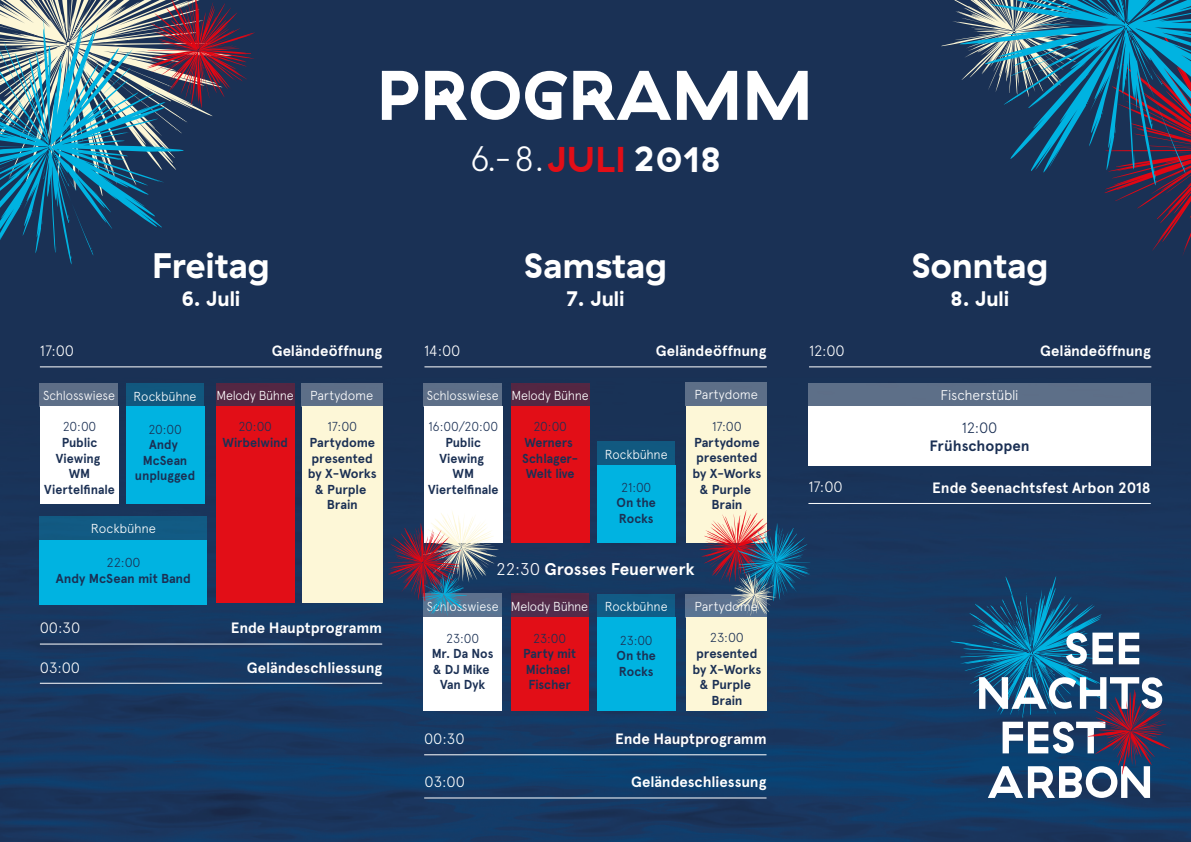
<style>
.page{position:relative;width:1191px;height:842px;background:#fff}
.page>*{position:absolute;margin:0;border:0;box-sizing:border-box;transform-origin:0 0}
.t1{font:700 70px "GT Haptik Trial";color:#fff}
.t2{font:700 35.5px "GT Haptik Trial";color:#fff}
.t3{font:300 35px "Apercu";color:#fff}
.t4{font:700 21px "GT Haptik Trial";color:#fff}
.t5{font:700 17px "Apercu";letter-spacing:-.005em;color:#fff}
.t6{font:700 15px "Apercu";letter-spacing:-.005em;color:#fff}
.t7{font:300 15px "Apercu";letter-spacing:-.015em;color:#fff}
.t8{font:700 15px "Apercu";color:#1b3054}
.t9{font:300 15px "Apercu";color:#1b3054}
.t10{font:300 14px "Apercu";letter-spacing:-.02em;color:#fff}
.t11{font:700 13px/15.6px "Apercu";letter-spacing:-.005em;color:#1b3054;text-align:center}
.t12{font:300 13px "Apercu";letter-spacing:-.015em;color:#fff}
.t13{font:300 13px "Apercu";letter-spacing:-.015em;color:#1b3054}
.s1{font-family:"GT Haptik Trial";font-weight:700;font-size:35.9px;color:#e20e17}
.s2{font-family:"GT Haptik Trial";font-weight:700;font-size:35.4px}
.s3{font-weight:300}
</style>
<div class="page">
<img style="left:0;top:0;width:1191px;height:842px">
<div style="left:40px;top:517px;width:167px;height:23px;background:#125a84"></div>
<div style="left:40px;top:540px;width:167px;height:64px;background:#00b3e1"></div>
<hr style="left:40px;top:366px;width:342px;height:1px;background:#fff">
<hr style="left:40px;top:643px;width:342px;height:1px;background:#fff">
<hr style="left:40px;top:683px;width:342px;height:1px;background:#fff">
<div style="left:40px;top:383px;width:78px;height:23px;background:#5d6e87"></div>
<div style="left:40px;top:406px;width:79px;height:98px;background:#fff"></div>
<div style="left:216px;top:383px;width:78px;height:23px;background:#542743"></div>
<div style="left:216px;top:406px;width:78px;height:197px;background:#e20e17"></div>
<div style="left:126px;top:383px;width:78px;height:23px;background:#11587f"></div>
<div style="left:126px;top:406px;width:78px;height:98px;background:#00b3e1"></div>
<div style="left:301px;top:383px;width:81px;height:23px;background:#5d6f88"></div>
<div style="left:302px;top:406px;width:80px;height:197px;background:#fdf7d7"></div>
<div style="left:423px;top:383px;width:79px;height:23px;background:#5d6f88"></div>
<div style="left:424px;top:406px;width:78px;height:137px;background:#fff"></div>
<div style="left:511px;top:383px;width:78px;height:23px;background:#542743"></div>
<div style="left:511px;top:406px;width:78px;height:137px;background:#e20e17"></div>
<div style="left:597px;top:441px;width:78px;height:24px;background:#115980"></div>
<div style="left:597px;top:465px;width:78px;height:78px;background:#00b3e1"></div>
<div style="left:423px;top:617px;width:79px;height:93px;background:#fff"></div>
<div style="left:510px;top:594px;width:78px;height:23px;background:#542b4a"></div>
<div style="left:510px;top:617px;width:78px;height:93px;background:#e20e17"></div>
<div style="left:597px;top:594px;width:78px;height:23px;background:#115b86"></div>
<div style="left:597px;top:617px;width:78px;height:93px;background:#00b3e1"></div>
<hr style="left:424px;top:366px;width:343px;height:1px;background:#fff">
<hr style="left:424px;top:754px;width:342px;height:1px;background:#fff">
<hr style="left:424px;top:797px;width:342px;height:1px;background:#fff">
<div style="left:686px;top:383px;width:81px;height:23px;background:#5d6f88"></div>
<div style="left:686px;top:406px;width:81px;height:137px;background:#fdf7d7"></div>
<div style="left:686px;top:594px;width:81px;height:23px;background:#5d728f"></div>
<div style="left:686px;top:617px;width:81px;height:94px;background:#fdf7d7"></div>
<svg style="left:376px;top:502px;width:130px;height:120px"></svg>
<svg style="left:691px;top:502px;width:131px;height:120px"></svg>
<div style="left:808px;top:383px;width:342px;height:23px;background:#5d6f88"></div>
<div style="left:808px;top:406px;width:342px;height:60px;background:#fff"></div>
<hr style="left:809px;top:366px;width:342px;height:1px;background:#fff">
<hr style="left:808px;top:503px;width:342px;height:1px;background:#fff">
<svg style="left:937px;top:565px;width:241px;height:233px;background:#395d82"></svg>
<div style="left:199px;top:116px;width:62px;height:116px;background:#1a3155"></div>
<svg style="left:199px;top:0;width:65px;height:116px;background:#3b2c4b"></svg>
<div style="left:933px;top:233px;width:258px;height:71px;background:#1a3155"></div>
<svg style="left:0;top:0;width:199px;height:300px;background:#416982"></svg>
<svg style="left:922px;top:0;width:269px;height:233px;background:#254c6e"></svg>
<h2 class="t2" style="left:152px;top:253px;width:119px">Freitag</h2>
<h3 class="t4" style="left:182px;top:290px;width:60px">6. Juli</h3>
<h1 class="t1" style="left:377px;top:69px;width:437px">PROGRAMM</h1>
<h3 class="t3" style="left:470px;top:138px;width:253px">6.-8.<span class="s1">JULI</span> <span class="s2">2018</span></h3>
<h2 class="t2" style="left:524px;top:253px;width:145px">Samstag</h2>
<h3 class="t4" style="left:566px;top:290px;width:60px">7. Juli</h3>
<h2 class="t2" style="left:911px;top:253px;width:139px">Sonntag</h2>
<h3 class="t4" style="left:950px;top:290px;width:60px">8. Juli</h3>
<p class="t7" style="left:40px;top:342px;width:36px">17:00</p>
<p class="t6" style="left:272px;top:342px;width:112px">Geländeöffnung</p>
<p class="t7" style="left:424px;top:342px;width:38px">14:00</p>
<p class="t6" style="left:656px;top:342px;width:112px">Geländeöffnung</p>
<p class="t7" style="left:809px;top:342px;width:37px">12:00</p>
<p class="t6" style="left:1040px;top:342px;width:112px">Geländeöffnung</p>
<p class="t12" style="left:43px;top:387px;width:73px">Schlosswiese</p>
<p class="t12" style="left:134px;top:388px;width:64px">Rockbühne</p>
<p class="t12" style="left:217px;top:387px;width:79px">Melody Bühne</p>
<p class="t12" style="left:310px;top:387px;width:65px">Partydome</p>
<p class="t12" style="left:427px;top:387px;width:73px">Schlosswiese</p>
<p class="t12" style="left:511px;top:387px;width:79px">Melody Bühne</p>
<p class="t12" style="left:694px;top:387px;width:65px">Partydome</p>
<p class="t10" style="left:940px;top:386px;width:80px">Fischerstübli</p>
<p class="t13" style="left:63px;top:419px;width:35px">20:00</p>
<p class="t11" style="left:44px;top:435px;width:72px">Public<br>Viewing<br>WM<br>Viertelfinale</p>
<p class="t13" style="left:148px;top:421px;width:35px">20:00</p>
<p class="t11" style="left:135px;top:437px;width:62px">Andy<br>McSean unplugged</p>
<p class="t12" style="left:91px;top:521px;width:67px">Rockbühne</p>
<p class="t13" style="left:238px;top:419px;width:35px">20:00</p>
<p class="t11" style="left:222px;top:435px;width:67px">Wirbelwind</p>
<p class="t13" style="left:327px;top:419px;width:31px">17:00</p>
<p class="t11" style="left:308px;top:435px;width:70px">Partydome presented by X-Works &amp; Purple<br>Brain</p>
<p class="t13" style="left:428px;top:419px;width:71px">16:00/20:00</p>
<p class="t11" style="left:428px;top:435px;width:72px">Public<br>Viewing<br>WM<br>Viertelfinale</p>
<p class="t13" style="left:533px;top:419px;width:35px">20:00</p>
<p class="t11" style="left:522px;top:435px;width:57px;text-align:left">Werners<br>Schlager-<br>Welt live</p>
<p class="t12" style="left:605px;top:447px;width:64px">Rockbühne</p>
<p class="t13" style="left:621px;top:479px;width:32px">21:00</p>
<p class="t11" style="left:616px;top:495px;width:41px;text-align:left">On the<br>Rocks</p>
<p class="t13" style="left:712px;top:419px;width:31px">17:00</p>
<p class="t11" style="left:692px;top:434px;width:70px">Partydome presented by X-Works &amp; Purple<br>Brain</p>
<p class="t9" style="left:961px;top:419px;width:37px">12:00</p>
<p class="t8" style="left:929px;top:437px;width:102px">Frühschoppen</p>
<p class="t7" style="left:808px;top:477px;width:36px">17:00</p>
<p class="t6" style="left:932px;top:478px;width:220px">Ende Seenachtsfest Arbon 2018</p>
<p class="t13" style="left:106px;top:555px;width:36px">22:00</p>
<p class="t11" style="left:56px;top:570px;width:136px">Andy McSean mit Band</p>
<h3 class="t5" style="left:496px;top:559px;width:200px"><span class="s3">22:30</span> Grosses Feuerwerk</h3>
<p class="t12" style="left:427px;top:599px;width:73px">Schlosswiese</p>
<p class="t12" style="left:511px;top:599px;width:79px">Melody Bühne</p>
<p class="t12" style="left:605px;top:599px;width:64px">Rockbühne</p>
<p class="t12" style="left:694px;top:598px;width:65px">Partydome</p>
<p class="t7" style="left:40px;top:619px;width:42px">00:30</p>
<p class="t6" style="left:231px;top:619px;width:153px">Ende Hauptprogramm</p>
<p class="t7" style="left:40px;top:658px;width:42px">03:00</p>
<p class="t6" style="left:247px;top:658px;width:137px">Geländeschliessung</p>
<p class="t13" style="left:446px;top:630px;width:35px">23:00</p>
<p class="t11" style="left:432px;top:646px;width:63px">Mr. Da Nos &amp; DJ Mike<br>Van Dyk</p>
<p class="t13" style="left:533px;top:630px;width:35px">23:00</p>
<p class="t11" style="left:523px;top:646px;width:54px;text-align:left">Party mit<br>Michael<br>Fischer</p>
<p class="t13" style="left:619px;top:632px;width:35px">23:00</p>
<p class="t11" style="left:616px;top:648px;width:41px;text-align:left">On the<br>Rocks</p>
<p class="t13" style="left:710px;top:630px;width:36px">23:00</p>
<p class="t11" style="left:692px;top:646px;width:70px">presented by X-Works &amp; Purple<br>Brain</p>
<p class="t7" style="left:424px;top:730px;width:42px">00:30</p>
<p class="t6" style="left:615px;top:730px;width:153px">Ende Hauptprogramm</p>
<p class="t7" style="left:424px;top:773px;width:42px">03:00</p>
<p class="t6" style="left:631px;top:773px;width:137px">Geländeschliessung</p>
</div>
